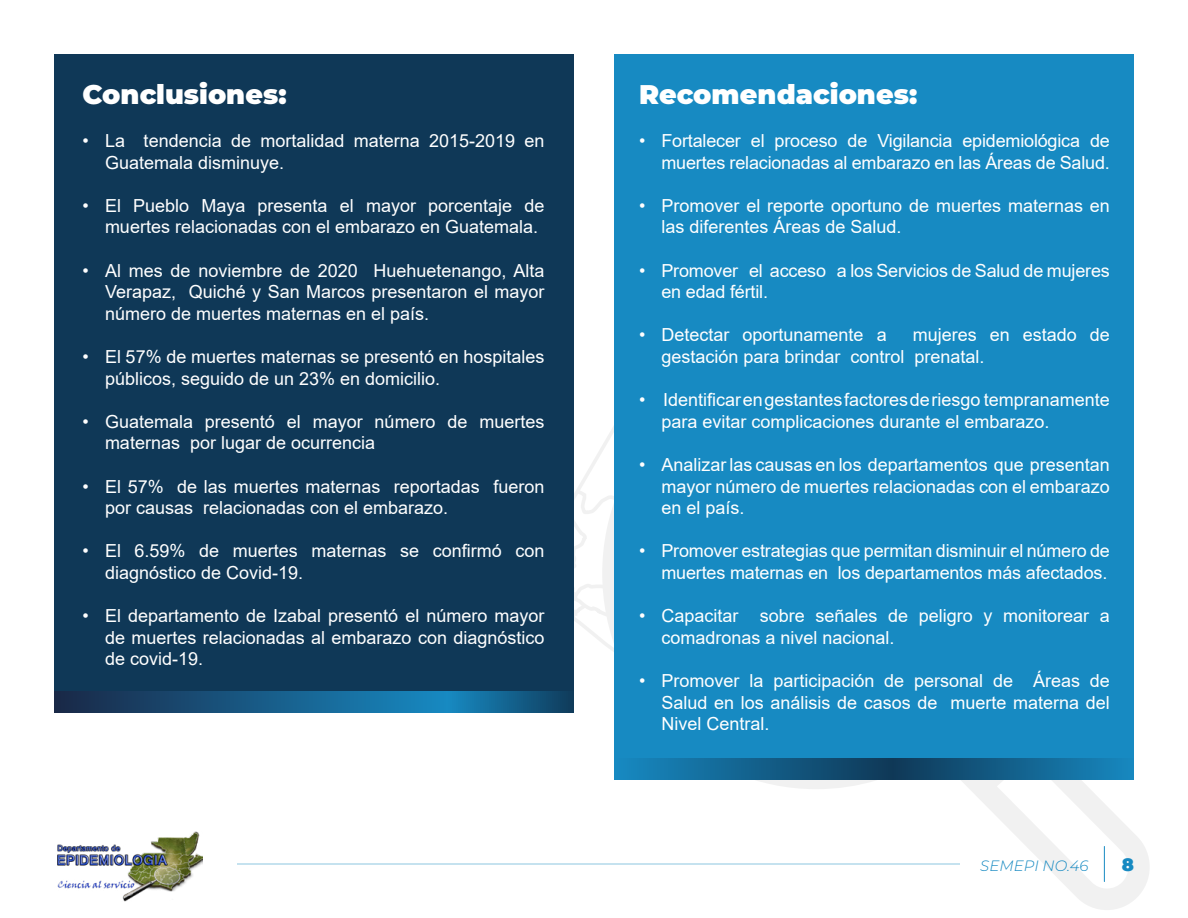
<style>
.page{position:relative;width:1188px;height:918px;background:#fff}
.page>*{position:absolute;margin:0;border:0;box-sizing:border-box;transform-origin:0 0}
.t1{font:900 27px "Montserrat";color:#fff}
.t2{font:18px/21.6px "Arial";color:#fff}
.t3{font:900 18px "Montserrat";color:#178ac2}
.t4{font:italic 300 15px "Montserrat";color:#178ac2}
</style>
<div class="page">
<svg style="left:602px;top:779px;width:547px;height:131px"></svg>
<svg style="left:574px;top:426px;width:40px;height:226px"></svg>
<img style="left:57px;top:831px;width:145px;height:70px">
<hr style="left:1104px;top:846px;width:1px;height:36px;background:#178ac2">
<hr style="left:237px;top:864px;width:723px;height:1px;background:#178ac2">
<div style="left:54px;top:54px;width:520px;height:648px;background:#0f3857"></div>
<svg style="left:54px;top:692px;width:520px;height:21px;background:#175b86"></svg>
<div style="left:614px;top:54px;width:520px;height:715px;background:#178ac2"></div>
<svg style="left:614px;top:758px;width:520px;height:21px;background:#13608c"></svg>
<h1 class="t1" style="left:82px;top:74px;width:206px">Conclusiones:</h1>
<p class="t2" style="left:105px;top:130px;width:441px;text-indent:-22px">• La tendencia de mortalidad materna 2015-2019 en<br>Guatemala disminuye.</p>
<p class="t2" style="left:105px;top:195px;width:441px;text-indent:-22px">• El Pueblo Maya presenta el mayor porcentaje de muertes relacionadas con el embarazo en Guatemala.</p>
<p class="t2" style="left:105px;top:259px;width:441px;text-align:justify;text-indent:-22px">• Al mes de noviembre de 2020 Huehuetenango, Alta Verapaz, Quiché y San Marcos presentaron el mayor número de muertes maternas en el país.</p>
<p class="t2" style="left:105px;top:346px;width:441px;text-indent:-22px">• El 57% de muertes maternas se presentó en hospitales públicos, seguido de un 23% en domicilio.</p>
<p class="t2" style="left:105px;top:411px;width:441px;text-indent:-22px">• Guatemala presentó el mayor número de muertes maternas por lugar de ocurrencia</p>
<p class="t2" style="left:105px;top:475px;width:441px;text-indent:-22px">• El 57% de las muertes maternas reportadas fueron por causas relacionadas con el embarazo.</p>
<p class="t2" style="left:105px;top:540px;width:441px;text-indent:-22px">• El 6.59% de muertes maternas se confirmó con diagnóstico de Covid-19.</p>
<p class="t2" style="left:105px;top:605px;width:441px;text-align:justify;text-indent:-22px">• El departamento de Izabal presentó el número mayor de muertes relacionadas al embarazo con diagnóstico de covid-19.</p>
<h1 class="t1" style="left:639px;top:74px;width:280px">Recomendaciones:</h1>
<p class="t2" style="left:639px;top:130px;width:472px;text-align:right">• Fortalecer el proceso de Vigilancia epidemiológica de muertes relacionadas al embarazo en las Áreas de Salud.</p>
<p class="t2" style="left:662px;top:195px;width:450px;text-indent:-22px">• Promover el reporte oportuno de muertes maternas en las diferentes Áreas de Salud.</p>
<p class="t2" style="left:662px;top:259px;width:450px;text-indent:-22px">• Promover el acceso a los Servicios de Salud de mujeres en edad fértil.</p>
<p class="t2" style="left:639px;top:324px;width:249px">• Detectar oportunamente a</p>
<p class="t2" style="left:662px;top:324px;width:450px;text-indent:251px">mujeres en estado de gestación para brindar control prenatal.</p>
<p class="t2" style="left:662px;top:389px;width:450px;text-indent:-22px">• Identificar en gestantes factores de riesgo tempranamente para evitar complicaciones durante el embarazo.</p>
<p class="t2" style="left:662px;top:454px;width:450px;text-align:justify;text-indent:-22px">• Analizar las causas en los departamentos que presentan mayor número de muertes relacionadas con el embarazo en el país.</p>
<p class="t2" style="left:639px;top:540px;width:472px;text-align:right">• Promover estrategias que permitan disminuir el número de muertes maternas en los departamentos más afectados.</p>
<p class="t2" style="left:662px;top:605px;width:450px;text-indent:-22px">• Capacitar sobre señales de peligro y monitorear a comadronas a nivel nacional.</p>
<p class="t2" style="left:662px;top:670px;width:450px;text-align:justify;text-indent:-22px">• Promover la participación de personal de Áreas de Salud en los análisis de casos de muerte materna del Nivel Central.</p>
<p class="t4" style="left:980px;top:856px;width:110px">SEMEPI NO.46</p>
<p class="t3" style="left:1122px;top:851px;width:14px">8</p>
</div>
